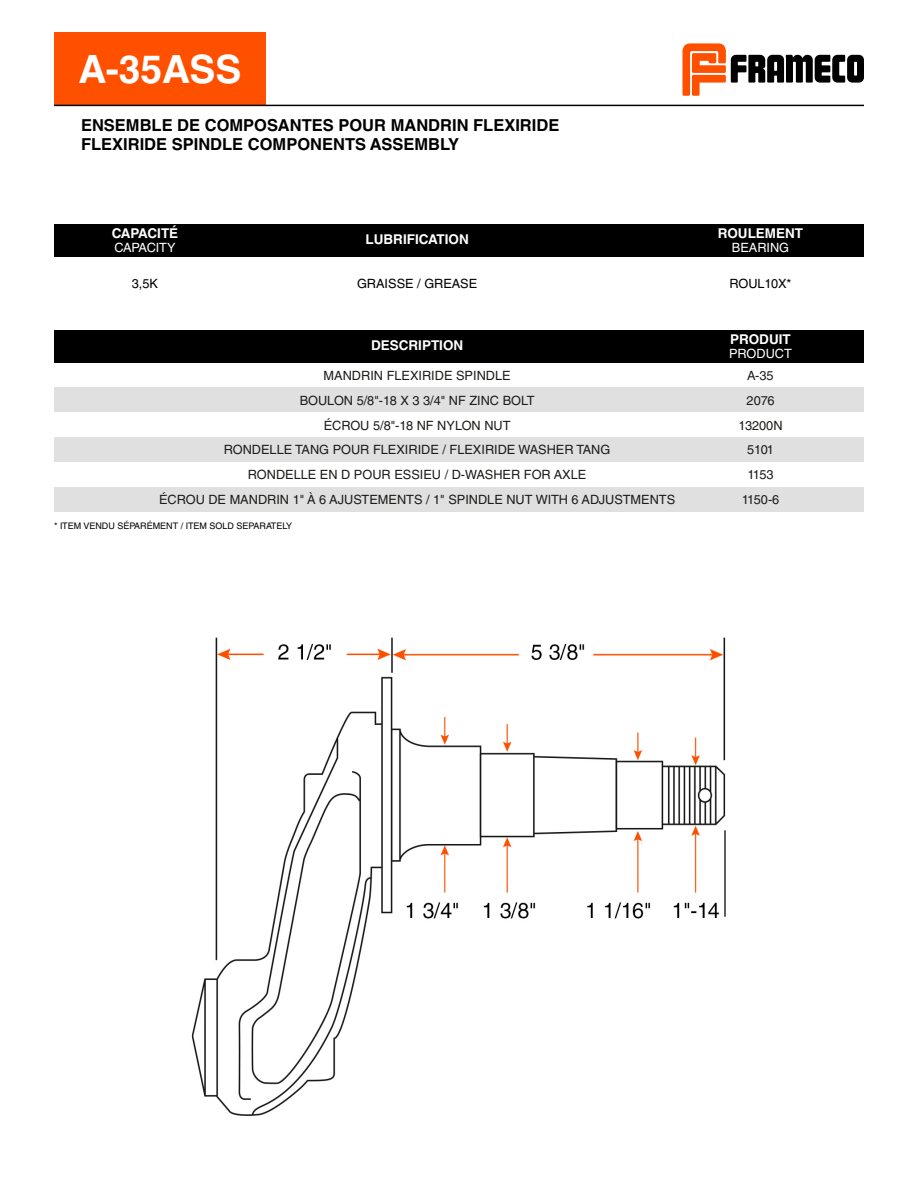
<style>
.page{position:relative;width:918px;height:1188px;background:#fff}
.page>*{position:absolute;margin:0;border:0;box-sizing:border-box;transform-origin:0 0}
.t1{font:700 39px "Helvetica LT Std";color:#fff}
.t2{font:700 16.5px/19.5px "Helvetica LT Std";color:#000}
.t3{font:700 13.5px "Helvetica LT Std";color:#fff}
.t4{font:12.75px "Helvetica LT Std";color:#1d1d1b}
.t5{font:12.75px "Helvetica LT Std";color:#000}
.t6{font:12.75px "Helvetica LT Std";color:#fff}
.t7{font:12.75px "Helvetica LT Std";letter-spacing:-.02em;color:#fff}
.t8{font:9px "Helvetica LT Std";color:#000}
</style>
<div class="page">
<div style="left:54px;top:387px;width:810px;height:25px;background:#e0e0e0"></div>
<div style="left:54px;top:437px;width:810px;height:25px;background:#e0e0e0"></div>
<div style="left:54px;top:487px;width:810px;height:25px;background:#e0e0e0"></div>
<div style="left:54px;top:330px;width:810px;height:32px;background:#000"></div>
<svg style="left:682px;top:43px;width:182px;height:53px"></svg>
<div style="left:54px;top:32px;width:212px;height:73px;background:#ff5000"></div>
<hr style="left:54px;top:105px;width:810px;height:1px;background:#000">
<div style="left:54px;top:224px;width:810px;height:32px;background:#000"></div>
<img style="left:191px;top:637px;width:535px;height:479px">
<h1 class="t1" style="left:79px;top:45px;width:164px">A-35ASS</h1>
<p class="t2" style="left:81px;top:115px;width:480px">ENSEMBLE DE COMPOSANTES POUR MANDRIN FLEXIRIDE<br>FLEXIRIDE SPINDLE COMPONENTS ASSEMBLY</p>
<p class="t3" style="left:112px;top:225px;width:68px">CAPACITÉ</p>
<p class="t3" style="left:718px;top:225px;width:87px">ROULEMENT</p>
<p class="t3" style="left:366px;top:231px;width:105px">LUBRIFICATION</p>
<p class="t7" style="left:114px;top:240px;width:63px">CAPACITY</p>
<p class="t6" style="left:732px;top:240px;width:59px">BEARING</p>
<p class="t5" style="left:132px;top:276px;width:28px">3,5K</p>
<p class="t5" style="left:357px;top:276px;width:122px">GRAISSE / GREASE</p>
<p class="t5" style="left:729px;top:276px;width:64px">ROUL10X*</p>
<p class="t3" style="left:371px;top:337px;width:94px">DESCRIPTION</p>
<p class="t3" style="left:730px;top:331px;width:62px">PRODUIT</p>
<p class="t6" style="left:729px;top:346px;width:64px">PRODUCT</p>
<p class="t4" style="left:324px;top:368px;width:189px">MANDRIN FLEXIRIDE SPINDLE</p>
<p class="t4" style="left:747px;top:368px;width:28px">A-35</p>
<p class="t4" style="left:300px;top:393px;width:236px">BOULON 5/8"-18 X 3 3/4" NF ZINC BOLT</p>
<p class="t4" style="left:747px;top:393px;width:29px">2076</p>
<p class="t4" style="left:324px;top:418px;width:188px">ÉCROU 5/8"-18 NF NYLON NUT</p>
<p class="t4" style="left:738px;top:418px;width:46px">13200N</p>
<p class="t4" style="left:224px;top:443px;width:388px">RONDELLE TANG POUR FLEXIRIDE / FLEXIRIDE WASHER TANG</p>
<p class="t4" style="left:747px;top:443px;width:28px">5101</p>
<p class="t4" style="left:248px;top:467px;width:340px">RONDELLE EN D POUR ESSIEU / D-WASHER FOR AXLE</p>
<p class="t4" style="left:747px;top:467px;width:28px">1153</p>
<p class="t4" style="left:159px;top:492px;width:518px">ÉCROU DE MANDRIN 1" À 6 AJUSTEMENTS / 1" SPINDLE NUT WITH 6 ADJUSTMENTS</p>
<p class="t4" style="left:742px;top:492px;width:39px">1150-6</p>
<p class="t8" style="left:54px;top:521px;width:240px">* ITEM VENDU SÉPARÉMENT / ITEM SOLD SEPARATELY</p>
</div>
